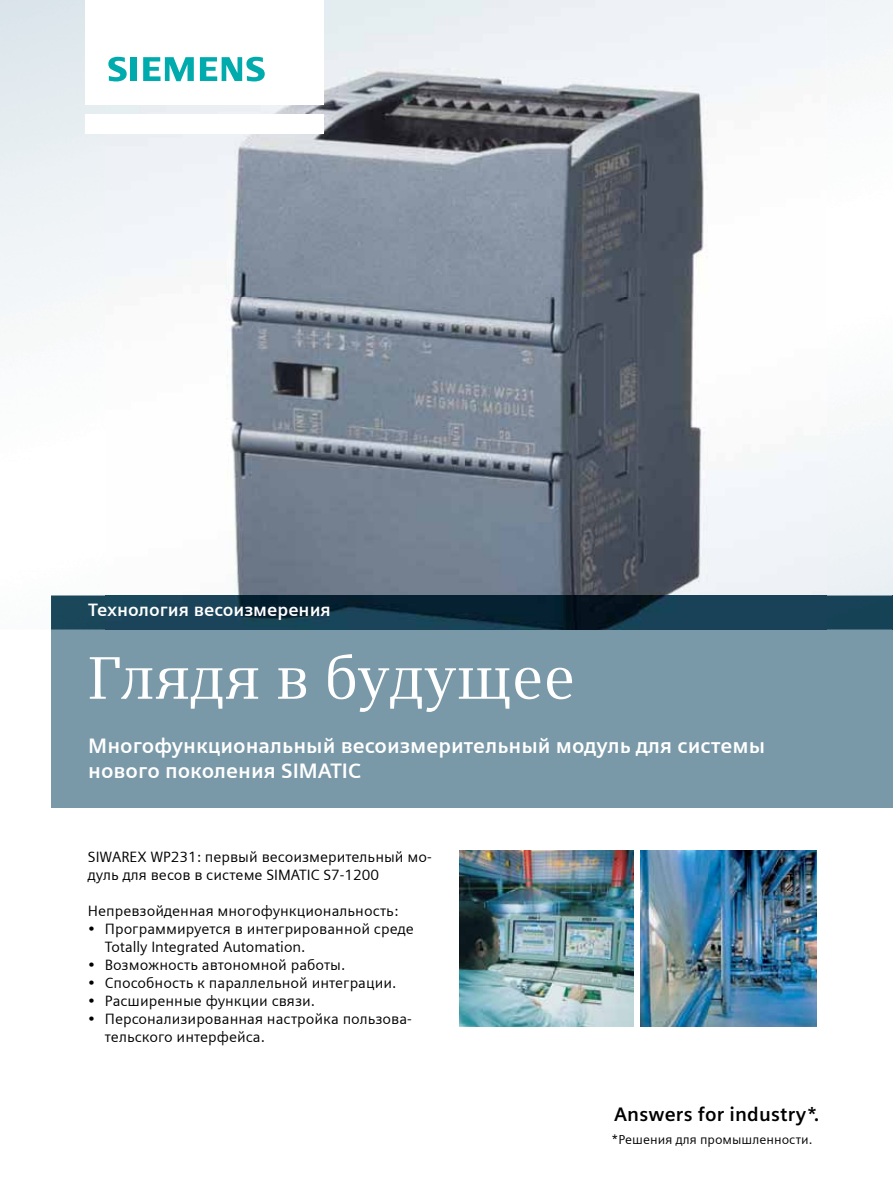
<style>
.page{position:relative;width:893px;height:1191px;background:#fff}
.page>*{position:absolute;margin:0;border:0;box-sizing:border-box;transform-origin:0 0}
.t1{font:60px "Siemens Serif Cyrillic";color:#fff}
.t2{font:700 21px/25.2px "Siemens Sans";color:#fff}
.t3{font:700 19.5px "Siemens Sans Cyrillic";letter-spacing:.01em;color:#000}
.t4{font:700 18px "Siemens Sans";color:#fff}
.t5{font:15px/18px "Siemens Sans";color:#000}
.t6{font:13.05px "Siemens Sans";color:#000}
</style>
<div class="page">
<img style="left:459px;top:850px;width:174px;height:176px">
<img style="left:106px;top:0;width:721px;height:595px">
<div style="left:51px;top:629px;width:842px;height:179px;background:#7a99a8"></div>
<img style="left:51px;top:595px;width:842px;height:34px">
<div style="left:85px;top:114px;width:238px;height:19px;background:#fff"></div>
<div style="left:85px;top:0;width:238px;height:105px;background:#fff"></div>
<svg style="left:108px;top:57px;width:19px;height:24px"></svg>
<div style="left:130px;top:57px;width:7px;height:24px;background:#00abad"></div>
<svg style="left:143px;top:57px;width:51px;height:24px"></svg>
<svg style="left:200px;top:57px;width:65px;height:24px"></svg>
<img style="left:641px;top:850px;width:175px;height:176px">
<p class="t4" style="left:88px;top:600px;width:244px">Технология весоизмерения</p>
<h1 class="t1" style="left:88px;top:645px;width:489px">Глядя в будущее</h1>
<h2 class="t2" style="left:88px;top:733px;width:678px">Многофункциональный весоизмерительный модуль для системы нового поколения SIMATIC</h2>
<p class="t5" style="left:88px;top:848px;width:345px">SIWAREX WP231: первый весоизмерительный мо&shy;дуль для весов в системе SIMATIC S7-1200</p>
<p class="t5" style="left:88px;top:902px;width:312px">Непревзойденная многофункциональность:</p>
<p class="t5" style="left:105px;top:920px;width:310px;text-indent:-17px">• Программируется в интегрированной среде<br>Totally Integrated Automation.</p>
<p class="t5" style="left:88px;top:956px;width:259px">• Возможность автономной работы.</p>
<p class="t5" style="left:88px;top:974px;width:310px">• Способность к параллельной интеграции.</p>
<p class="t5" style="left:88px;top:992px;width:229px">• Расширенные функции связи.</p>
<p class="t5" style="left:105px;top:1010px;width:309px;text-indent:-17px">• Персонализированная настройка пользова&shy;тельского интерфейса.</p>
<h3 class="t3" style="left:614px;top:1103px;width:207px">Answers for industry*.</h3>
<p class="t6" style="left:611px;top:1132px;width:203px">*Решения для промышленности.</p>
</div>
